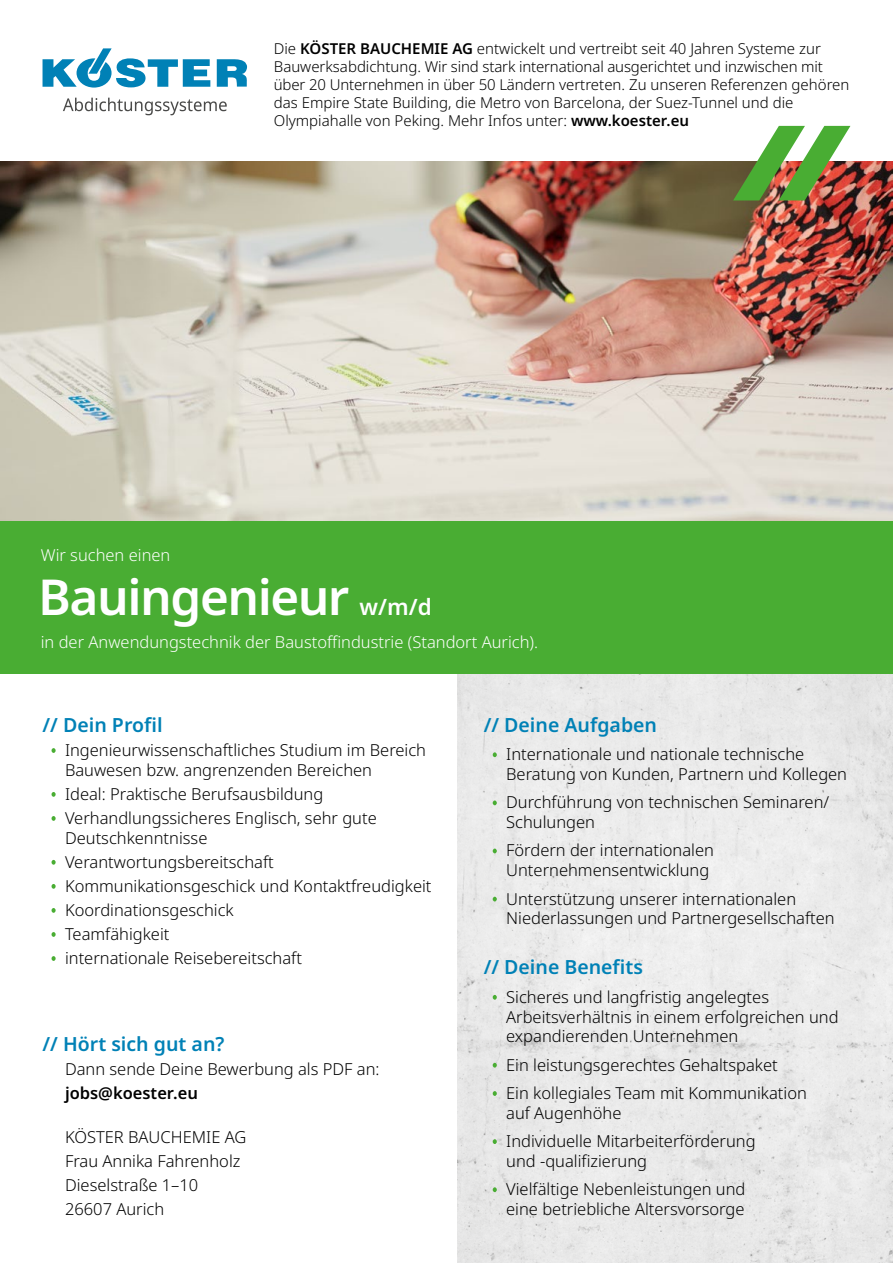
<style>
.page{position:relative;width:893px;height:1263px;background:#fff}
.page>*{position:absolute;margin:0;border:0;box-sizing:border-box;transform-origin:0 0}
.t1{font:600 49.5px "Noto Sans";letter-spacing:-.03em;color:#fff}
.t2{font:600 19.5px "Noto Sans";color:#0081b6}
.t3{font:300 16.5px/24px "Noto Sans";color:#000}
.t4{font:300 16.5px "Noto Sans";color:#fff}
.t5{font:600 16.5px "Noto Sans";color:#000}
.t6{font:300 15px/18px "Noto Sans";color:#000}
.s1{font-weight:600}
.s2{font-size:22.5px}
</style>
<div class="page">
<div style="left:457px;top:674px;width:436px;height:589px;background:#eaeaea"></div>
<div style="left:0;top:521px;width:893px;height:153px;background:#49ad33"></div>
<img style="left:0;top:162px;width:893px;height:359px">
<svg style="left:493px;top:995px;width:4px;height:5px"></svg>
<svg style="left:493px;top:1063px;width:4px;height:4px"></svg>
<svg style="left:493px;top:1091px;width:4px;height:5px"></svg>
<svg style="left:493px;top:1139px;width:4px;height:5px"></svg>
<svg style="left:493px;top:1187px;width:4px;height:5px"></svg>
<svg style="left:217px;top:59px;width:30px;height:28px"></svg>
<svg style="left:43px;top:48px;width:167px;height:40px"></svg>
<svg style="left:63px;top:98px;width:164px;height:17px"></svg>
<img style="left:733px;top:126px;width:117px;height:74px">
<svg style="left:52px;top:748px;width:4px;height:5px"></svg>
<svg style="left:52px;top:792px;width:4px;height:5px"></svg>
<svg style="left:52px;top:816px;width:4px;height:5px"></svg>
<svg style="left:52px;top:860px;width:4px;height:5px"></svg>
<svg style="left:52px;top:884px;width:4px;height:5px"></svg>
<svg style="left:52px;top:908px;width:4px;height:5px"></svg>
<svg style="left:52px;top:932px;width:4px;height:5px"></svg>
<svg style="left:52px;top:956px;width:4px;height:5px"></svg>
<svg style="left:493px;top:752px;width:4px;height:5px"></svg>
<svg style="left:493px;top:800px;width:4px;height:5px"></svg>
<svg style="left:493px;top:848px;width:4px;height:5px"></svg>
<svg style="left:493px;top:897px;width:4px;height:4px"></svg>
<p class="t6" style="left:274px;top:40px;width:577px">Die <span class="s1">KÖSTER BAUCHEMIE AG</span> entwickelt und vertreibt seit 40 Jahren Systeme zur Bauwerksabdichtung. Wir sind stark international ausgerichtet und inzwischen mit über 20 Unternehmen in über 50 Ländern vertreten. Zu unseren Referenzen gehören das Empire State Building, die Metro von Barcelona, der Suez-Tunnel und die Olympiahalle von Peking. Mehr Infos unter: <span class="s1">www.koester.eu</span></p>
<p class="t4" style="left:41px;top:543px;width:131px">Wir suchen einen</p>
<h1 class="t1" style="left:38px;top:562px;width:395px">Bauingenieur <span class="s2">w/m/d</span></h1>
<p class="t4" style="left:41px;top:630px;width:499px">in der Anwendungstechnik der Baustoffindustrie (Standort Aurich).</p>
<p class="t2" style="left:43px;top:711px;width:122px">// Dein Profil</p>
<p class="t3" style="left:65px;top:740px;width:363px;line-height:19.8px">Ingenieurwissenschaftliches Studium im Bereich<br>Bauwesen bzw. angrenzenden Bereichen</p>
<p class="t3" style="left:65px;top:782px;width:313px">Ideal: Praktische Berufsausbildung<br>Verhandlungssicheres Englisch, sehr gute</p>
<p class="t3" style="left:65px;top:826px;width:368px">Deutschkenntnisse<br>Verantwortungsbereitschaft<br>Kommunikationsgeschick und Kontaktfreudigkeit<br>Koordinationsgeschick<br>Teamfähigkeit<br>internationale Reisebereitschaft</p>
<p class="t2" style="left:43px;top:1030px;width:184px">// Hört sich gut an?</p>
<p class="t3" style="left:65px;top:1057px;width:316px">Dann sende Deine Bewerbung als PDF an:</p>
<p class="t5" style="left:65px;top:1081px;width:134px">jobs@koester.eu</p>
<p class="t3" style="left:65px;top:1125px;width:183px">KÖSTER BAUCHEMIE AG<br>Frau Annika Fahrenholz<br>Dieselstraße 1–10<br>26607 Aurich</p>
<p class="t2" style="left:484px;top:711px;width:175px">// Deine Aufgaben</p>
<p class="t3" style="left:506px;top:745px;width:342px;line-height:19.8px">Internationale und nationale technische<br>Beratung von Kunden, Partnern und Kollegen</p>
<p class="t3" style="left:506px;top:793px;width:325px;line-height:19.8px">Durchführung von technischen Seminaren/<br>Schulungen</p>
<p class="t3" style="left:506px;top:841px;width:209px;line-height:19.8px">Fördern der internationalen<br>Unternehmensentwicklung</p>
<p class="t3" style="left:506px;top:889px;width:330px;line-height:19.8px">Unterstützung unserer internationalen<br>Niederlassungen und Partnergesellschaften</p>
<p class="t2" style="left:484px;top:953px;width:161px">// Deine Benefits</p>
<p class="t3" style="left:506px;top:987px;width:334px;line-height:19.8px">Sicheres und langfristig angelegtes<br>Arbeitsverhältnis in einem erfolgreichen und expandierenden Unternehmen</p>
<p class="t3" style="left:506px;top:1051px;width:302px;line-height:28.3px">Ein leistungsgerechtes Gehaltspaket<br>Ein kollegiales Team mit Kommunikation</p>
<p class="t3" style="left:506px;top:1099px;width:251px;line-height:28.3px">auf Augenhöhe<br>Individuelle Mitarbeiterförderung</p>
<p class="t3" style="left:506px;top:1147px;width:241px;line-height:28.3px">und -qualifizierung<br>Vielfältige Nebenleistungen und</p>
<p class="t3" style="left:506px;top:1197px;width:240px">eine betriebliche Altersvorsorge</p>
</div>
